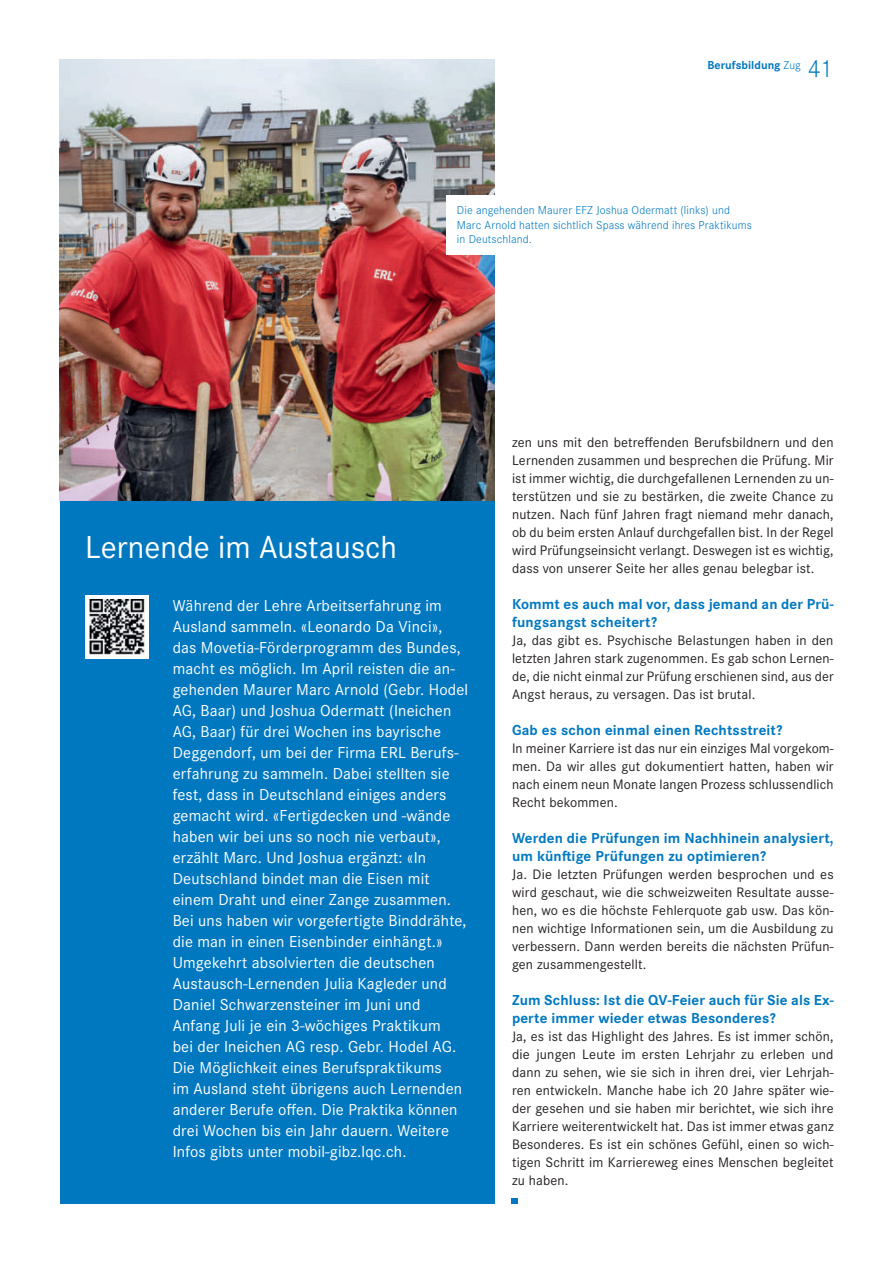
<style>
.page{position:relative;width:893px;height:1263px;background:#fff}
.page>*{position:absolute;margin:0;border:0;box-sizing:border-box;transform-origin:0 0}
.t1{font:33px "Corporate S Pro";color:#fff}
.t2{font:16.5px/21px "Corporate S Pro";letter-spacing:.01em;color:#fff}
.t3{font:700 15px/18px "Corporate S Pro";letter-spacing:.01em;color:#0078c0}
.t4{font:14.25px/18px "Corporate S Pro";letter-spacing:.01em;color:#231f20;text-align:justify}
.t5{font:300 12px/14.2px "Corporate S Pro";letter-spacing:.01em;color:#0078c0}
.t6{font:700 12px "Corporate S Pro";color:#0078c0}
.s1{font-weight:300}
.s2{font-weight:300;font-size:25.5px}
</style>
<div class="page">
<div style="left:60px;top:501px;width:434px;height:702px;background:#0078c0"></div>
<svg style="left:511px;top:1198px;width:6px;height:5px"></svg>
<img style="left:60px;top:60px;width:434px;height:441px">
<div style="left:446px;top:196px;width:340px;height:59px;background:#fff"></div>
<div style="left:85px;top:595px;width:64px;height:63px;background:#fff"></div>
<img style="left:89px;top:599px;width:56px;height:55px">
<p class="t6" style="left:707px;top:60px;width:128px">Berufsbildung <span class="s1">Zug</span> <span class="s2">41</span></p>
<p class="t5" style="left:457px;top:204px;width:296px">Die angehenden Maurer EFZ Joshua Odermatt (links) und<br>Marc Arnold hatten sichtlich Spass während ihres Praktikums in Deutschland.</p>
<h1 class="t1" style="left:85px;top:530px;width:314px">Lernende im Austausch</h1>
<p class="t2" style="left:173px;top:595px;width:297px">Während der Lehre Arbeitserfahrung im Ausland sammeln. «Leonardo Da Vinci», das Movetia-Förderprogramm des Bundes, macht es möglich. Im April reisten die an&shy;gehenden Maurer Marc Arnold (Gebr. Hodel AG, Baar) und Joshua Odermatt (Ineichen AG, Baar) für drei Wochen ins bayrische Deggendorf, um bei der Firma ERL Berufs&shy;erfahrung zu sammeln. Dabei stellten sie fest, dass in Deutschland einiges anders gemacht wird. «Fertigdecken und -wände haben wir bei uns so noch nie verbaut», erzählt Marc. Und Joshua ergänzt: «In Deutschland bindet man die Eisen mit einem Draht und einer Zange zusammen.<br>Bei uns haben wir vorgefertigte Binddrähte, die man in einen Eisenbinder einhängt.» Umgekehrt absolvierten die deutschen Austausch-Lernenden Julia Kagleder und Daniel Schwarzensteiner im Juni und Anfang Juli je ein 3-wöchiges Praktikum<br>bei der Ineichen AG resp. Gebr. Hodel AG.<br>Die Möglichkeit eines Berufspraktikums<br>im Ausland steht übrigens auch Lernenden anderer Berufe offen. Die Praktika können drei Wochen bis ein Jahr dauern. Weitere Infos gibts unter mobil-gibz.lqc.ch.</p>
<p class="t4" style="left:512px;top:433px;width:323px">zen uns mit den betreffenden Berufsbildnern und den Lernenden zusammen und besprechen die Prüfung. Mir ist immer wichtig, die durchgefallenen Lernenden zu un&shy;terstützen und sie zu bestärken, die zweite Chance zu nutzen. Nach fünf Jahren fragt niemand mehr danach, ob du beim ersten Anlauf durchgefallen bist. In der Regel wird Prüfungseinsicht verlangt. Deswegen ist es wichtig, dass von unserer Seite her alles genau belegbar ist.</p>
<p class="t3" style="left:512px;top:596px;width:323px">Kommt es auch mal vor, dass jemand an der Prü&shy;fungsangst scheitert?</p>
<p class="t4" style="left:512px;top:631px;width:323px">Ja, das gibt es. Psychische Belastungen haben in den letzten Jahren stark zugenommen. Es gab schon Lernen&shy;de, die nicht einmal zur Prüfung erschienen sind, aus der Angst heraus, zu versagen. Das ist brutal.</p>
<p class="t3" style="left:512px;top:722px;width:272px">Gab es schon einmal einen Rechtsstreit?</p>
<p class="t4" style="left:512px;top:739px;width:323px">In meiner Karriere ist das nur ein einziges Mal vorgekom&shy;men. Da wir alles gut dokumentiert hatten, haben wir nach einem neun Monate langen Prozess schlussendlich Recht bekommen.</p>
<p class="t3" style="left:512px;top:830px;width:323px">Werden die Prüfungen im Nachhinein analysiert, um künftige Prüfungen zu optimieren?</p>
<p class="t4" style="left:512px;top:865px;width:323px">Ja. Die letzten Prüfungen werden besprochen und es wird geschaut, wie die schweizweiten Resultate ausse&shy;hen, wo es die höchste Fehlerquote gab usw. Das kön&shy;nen wichtige Informationen sein, um die Ausbildung zu verbessern. Dann werden bereits die nächsten Prüfun&shy;gen zusammengestellt.</p>
<p class="t3" style="left:512px;top:992px;width:323px">Zum Schluss: Ist die QV-Feier auch für Sie als Ex&shy;perte immer wieder etwas Besonderes?</p>
<p class="t4" style="left:512px;top:1027px;width:323px">Ja, es ist das Highlight des Jahres. Es ist immer schön, die jungen Leute im ersten Lehrjahr zu erleben und dann zu sehen, wie sie sich in ihren drei, vier Lehrjah&shy;ren entwickeln. Manche habe ich 20 Jahre später wie&shy;der gesehen und sie haben mir berichtet, wie sich ihre Karriere weiterentwickelt hat. Das ist immer etwas ganz Besonderes. Es ist ein schönes Gefühl, einen so wich&shy;tigen Schritt im Karriereweg eines Menschen begleitet zu haben.</p>
</div>
